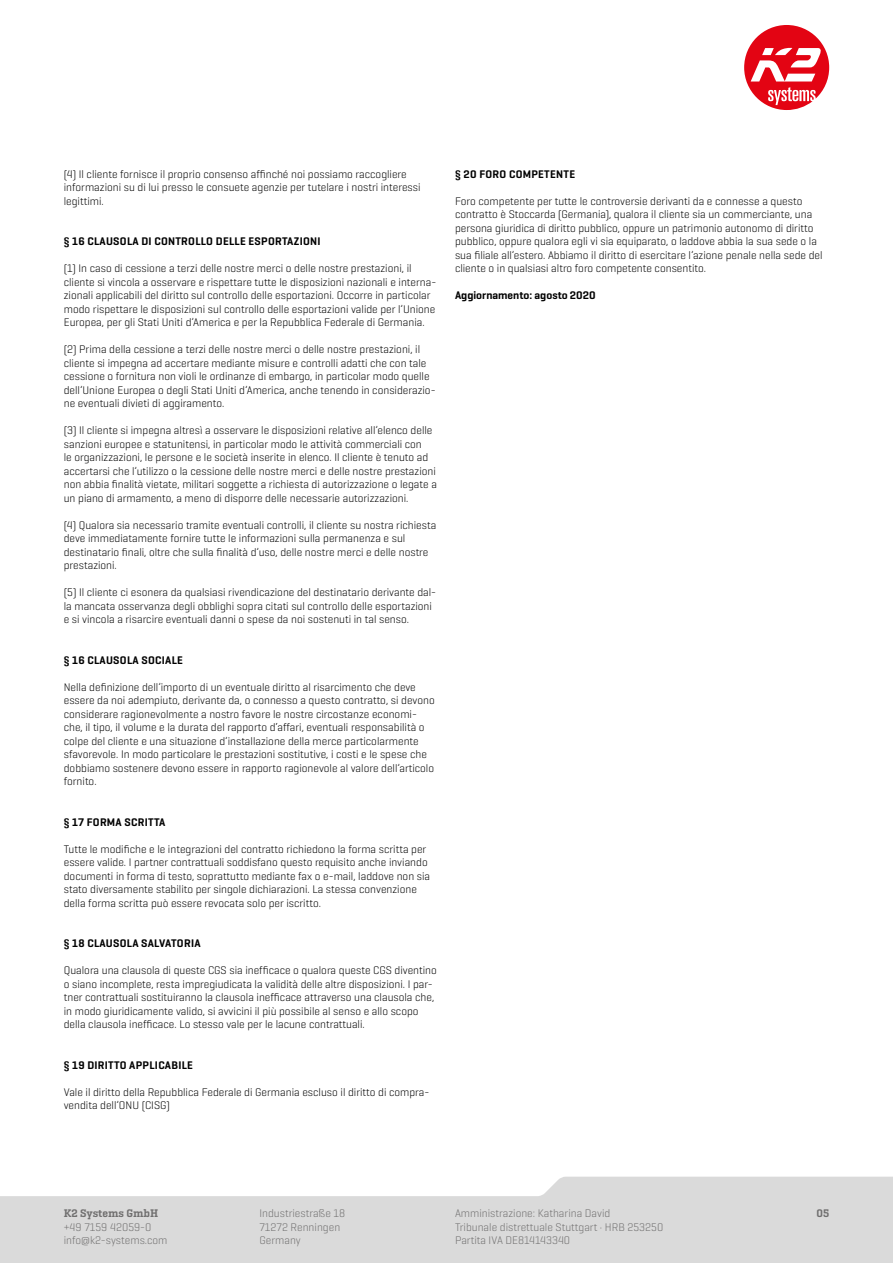
<style>
.page{position:relative;width:893px;height:1263px;background:#fff}
.page>*{position:absolute;margin:0;border:0;box-sizing:border-box;transform-origin:0 0}
.t1{font:300 11.25px/13.5px "K2 Geogrotesque";color:#000}
.t2{font:300 11.25px/13.5px "K2 Geogrotesque";color:#706f6f}
.t3{font:600 11.25px "K2 Geogrotesque";letter-spacing:.025em;color:#000}
.t4{font:600 11.25px "K2 Geogrotesque";color:#000}
.t5{font:600 11.25px "K2 Geogrotesque Slab";color:#706f6f}
</style>
<div class="page">
<svg style="left:0;top:1177px;width:893px;height:86px;background:#dfdfdf"></svg>
<svg style="left:744px;top:25px;width:85px;height:85px"></svg>
<p class="t1" style="left:64px;top:167px;width:358px">(4) Il cliente fornisce il proprio consenso affinché noi possiamo raccogliere informazioni su di lui presso le consuete agenzie per tutelare i nostri interessi legittimi.</p>
<p class="t3" style="left:64px;top:234px;width:258px">§ 16 CLAUSOLA DI CONTROLLO DELLE ESPORTAZIONI</p>
<p class="t1" style="left:64px;top:261px;width:374px">(1) In caso di cessione a terzi delle nostre merci o delle nostre prestazioni, il cliente si vincola a osservare e rispettare tutte le disposizioni nazionali e interna&shy;zionali applicabili del diritto sul controllo delle esportazioni. Occorre in particolar modo rispettare le disposizioni sul controllo delle esportazioni valide per l’Unione Europea, per gli Stati Uniti d’America e per la Repubblica Federale di Germania.</p>
<p class="t1" style="left:64px;top:342px;width:373px">(2) Prima della cessione a terzi delle nostre merci o delle nostre prestazioni, il cliente si impegna ad accertare mediante misure e controlli adatti che con tale cessione o fornitura non violi le ordinanze di embargo, in particolar modo quelle dell’Unione Europea o degli Stati Uniti d’America, anche tenendo in considerazio&shy;ne eventuali divieti di aggiramento.</p>
<p class="t1" style="left:64px;top:423px;width:375px">(3) Il cliente si impegna altresì a osservare le disposizioni relative all’elenco delle sanzioni europee e statunitensi, in particolar modo le attività commerciali con<br>le organizzazioni, le persone e le società inserite in elenco. Il cliente è tenuto ad accertarsi che l’utilizzo o la cessione delle nostre merci e delle nostre prestazioni non abbia finalità vietate, militari soggette a richiesta di autorizzazione o legate a un piano di armamento, a meno di disporre delle necessarie autorizzazioni.</p>
<p class="t1" style="left:64px;top:518px;width:374px">(4) Qualora sia necessario tramite eventuali controlli, il cliente su nostra richiesta deve immediatamente fornire tutte le informazioni sulla permanenza e sul destinatario finali, oltre che sulla finalità d’uso, delle nostre merci e delle nostre prestazioni.</p>
<p class="t1" style="left:64px;top:585px;width:374px">(5) Il cliente ci esonera da qualsiasi rivendicazione del destinatario derivante dal&shy;la mancata osservanza degli obblighi sopra citati sul controllo delle esportazioni e si vincola a risarcire eventuali danni o spese da noi sostenuti in tal senso.</p>
<p class="t3" style="left:64px;top:653px;width:121px">§ 16 CLAUSOLA SOCIALE</p>
<p class="t1" style="left:64px;top:680px;width:372px">Nella definizione dell’importo di un eventuale diritto al risarcimento che deve essere da noi adempiuto, derivante da, o connesso a questo contratto, si devono considerare ragionevolmente a nostro favore le nostre circostanze economi&shy;che, il tipo, il volume e la durata del rapporto d‘affari, eventuali responsabilità o colpe del cliente e una situazione d’installazione della merce particolarmente sfavorevole. In modo particolare le prestazioni sostitutive, i costi e le spese che dobbiamo sostenere devono essere in rapporto ragionevole al valore dell’articolo fornito.</p>
<p class="t3" style="left:64px;top:815px;width:103px">§ 17 FORMA SCRITTA</p>
<p class="t1" style="left:64px;top:842px;width:368px">Tutte le modifiche e le integrazioni del contratto richiedono la forma scritta per essere valide. I partner contrattuali soddisfano questo requisito anche inviando documenti in forma di testo, soprattutto mediante fax o e-mail, laddove non sia stato diversamente stabilito per singole dichiarazioni. La stessa convenzione della forma scritta può essere revocata solo per iscritto.</p>
<p class="t3" style="left:64px;top:936px;width:138px">§ 18 CLAUSOLA SALVATORIA</p>
<p class="t1" style="left:64px;top:963px;width:375px">Qualora una clausola di queste CGS sia inefficace o qualora queste CGS diventino o siano incomplete, resta impregiudicata la validità delle altre disposizioni. I par&shy;tner contrattuali sostituiranno la clausola inefficace attraverso una clausola che, in modo giuridicamente valido, si avvicini il più possibile al senso e allo scopo della clausola inefficace. Lo stesso vale per le lacune contrattuali.</p>
<p class="t3" style="left:64px;top:1058px;width:131px">§ 19 DIRITTO APPLICABILE</p>
<p class="t1" style="left:64px;top:1085px;width:367px">Vale il diritto della Repubblica Federale di Germania escluso il diritto di compra&shy;vendita dell’ONU (CISG)</p>
<p class="t3" style="left:455px;top:167px;width:122px">§ 20 FORO COMPETENTE</p>
<p class="t1" style="left:455px;top:194px;width:369px">Foro competente per tutte le controversie derivanti da e connesse a questo contratto è Stoccarda (Germania), qualora il cliente sia un commerciante, una persona giuridica di diritto pubblico, oppure un patrimonio autonomo di diritto pubblico, oppure qualora egli vi sia equiparato, o laddove abbia la sua sede o la sua filiale all’estero. Abbiamo il diritto di esercitare l’azione penale nella sede del cliente o in qualsiasi altro foro competente consentito.</p>
<p class="t4" style="left:455px;top:288px;width:142px">Aggiornamento: agosto 2020</p>
<p class="t5" style="left:64px;top:1206px;width:96px">K2 Systems GmbH</p>
<p class="t2" style="left:64px;top:1220px;width:105px">+49 7159 42059-0 info@k2-systems.com</p>
<p class="t2" style="left:259px;top:1206px;width:87px">Industriestraße 18<br>71272 Renningen<br>Germany</p>
<p class="t2" style="left:455px;top:1206px;width:210px">Amministrazione: Katharina David<br>Tribunale distrettuale Stuttgart · HRB 253250<br>Partita IVA DE814143340</p>
<p class="t5" style="left:816px;top:1206px;width:14px">05</p>
</div>
